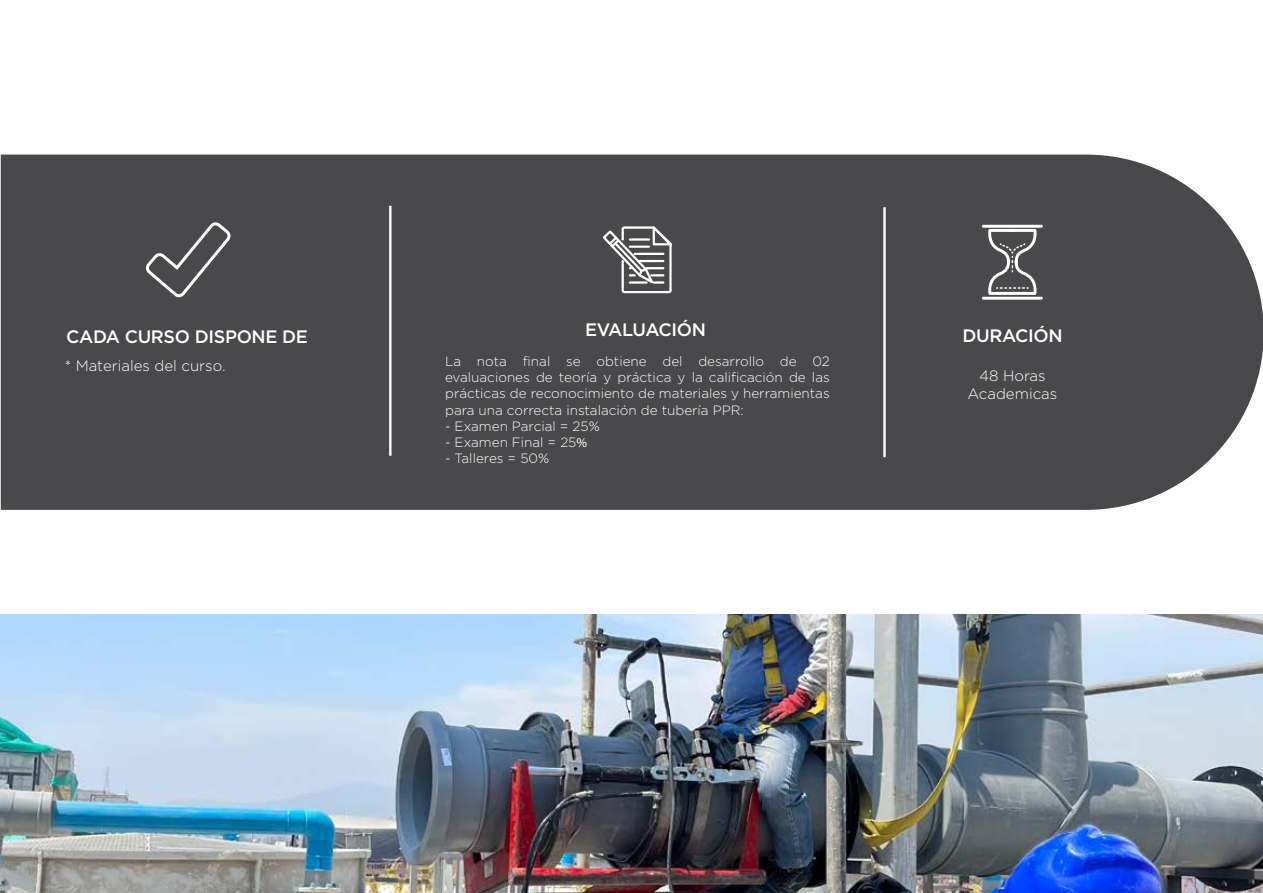
<style>
.page{position:relative;width:1263px;height:893px;background:#fff}
.page>*{position:absolute;margin:0;border:0;box-sizing:border-box;transform-origin:0 0}
.t1{font:500 18px "Gotham";letter-spacing:-.02em;color:#fff}
.t2{font:300 15px/18px "Gotham";color:#fff;text-align:center}
.t3{font:300 13.5px/16.2px "Gotham";color:#fff;text-align:justify}
.s1{font-family:"Myriad Pro";font-weight:400}
</style>
<div class="page">
<img style="left:0;top:614px;width:1263px;height:279px">
<div style="left:1px;top:155px;width:1262px;height:355px;background:#49494b"></div>
<hr style="left:389px;top:206px;width:2px;height:250px;background:#fff">
<hr style="left:883px;top:207px;width:3px;height:250px;background:#fff">
<svg style="left:143px;top:219px;width:91px;height:81px;background:#5a5a5c"></svg>
<svg style="left:601px;top:222px;width:75px;height:72px"></svg>
<svg style="left:986px;top:229px;width:53px;height:66px"></svg>
<hr style="left:982px;top:225px;width:61px;height:3px;background:#fff">
<hr style="left:982px;top:297px;width:61px;height:3px;background:#fff">
<h1 class="t1" style="left:66px;top:325px;width:243px">CADA CURSO DISPONE DE</h1>
<p class="t2" style="left:65px;top:356px;width:162px">* Materiales del curso.</p>
<h1 class="t1" style="left:585px;top:318px;width:122px">EVALUACIÓN</h1>
<p class="t3" style="left:445px;top:353px;width:386px">La nota final se obtiene del desarrollo de 02 evaluaciones de teoría y práctica y la calificación de las prácticas de reconocimiento de materiales y herramientas para una correcta instalación de tubería PPR:</p>
<p class="t3" style="left:445px;top:418px;width:156px">- Examen Parcial = 25%</p>
<p class="t3" style="left:445px;top:434px;width:144px">- Examen Final = 25<span class="s1">%</span></p>
<p class="t3" style="left:445px;top:450px;width:106px">- Talleres = 50%</p>
<h1 class="t1" style="left:962px;top:324px;width:102px">DURACIÓN</h1>
<p class="t2" style="left:967px;top:366px;width:91px">48 Horas<br>Academicas</p>
</div>
